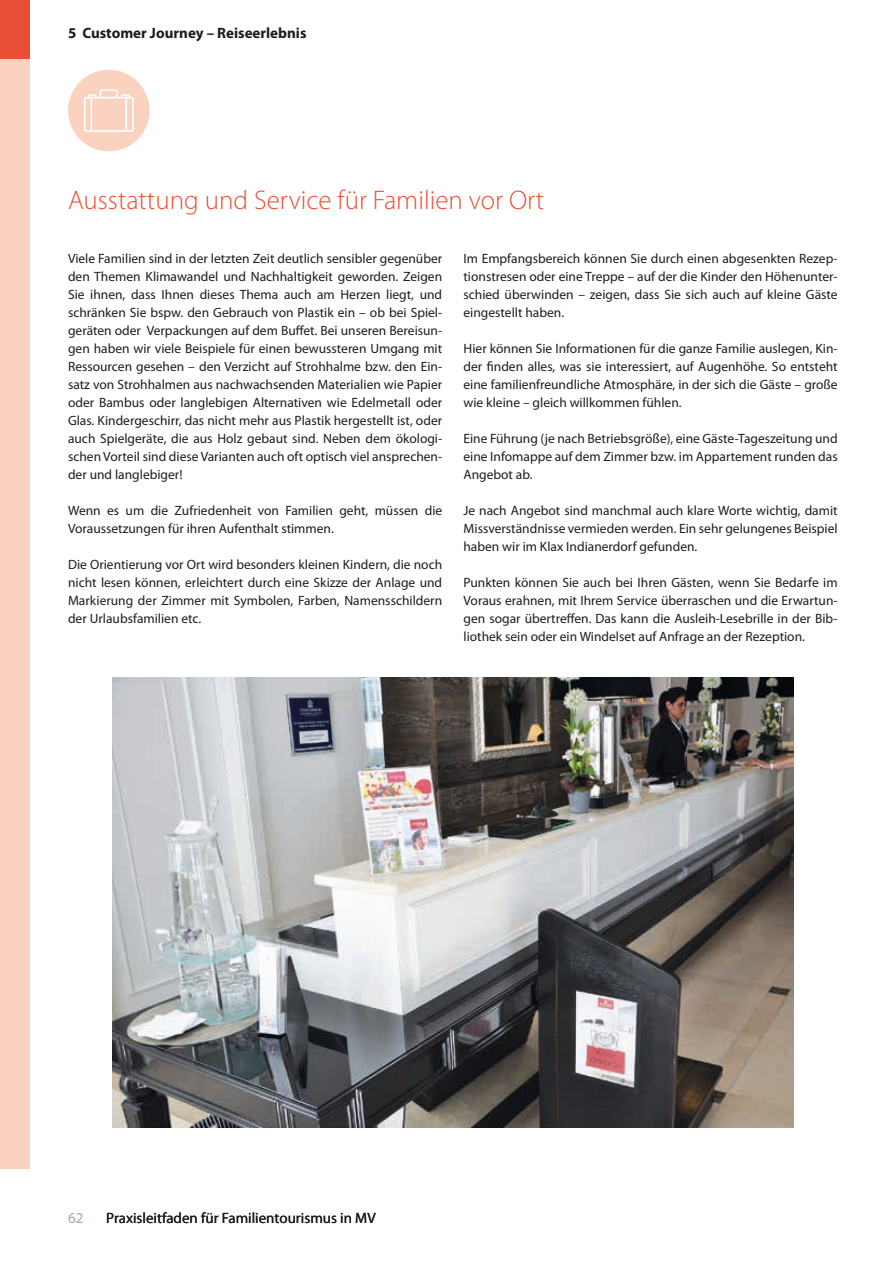
<style>
.page{position:relative;width:893px;height:1263px;background:#fff}
.page>*{position:absolute;margin:0;border:0;box-sizing:border-box;transform-origin:0 0}
.t1{font:300 27px "Myriad Pro";color:#e94f35}
.t2{font:15px "Myriad Pro";color:#1d1d1b}
.t3{font:700 15px "Myriad Pro";color:#1d1d1b}
.t4{font:15px "Myriad Pro";color:#9eaab1}
.t5{font:13.5px/18px "Myriad Pro";color:#1d1d1b;text-align:justify}
</style>
<div class="page">
<div style="left:0;top:0;width:30px;height:60px;background:#e94f35"></div>
<div style="left:0;top:60px;width:30px;height:1109px;background:#fbd1c0"></div>
<div style="left:68px;top:70px;width:82px;height:81px;background:#fbd1c0;border-radius:50%"></div>
<svg style="left:84px;top:89px;width:50px;height:43px"></svg>
<img style="left:113px;top:677px;width:680px;height:450px">
<p class="t3" style="left:68px;top:24px;width:240px">5 Customer Journey – Reiseerlebnis</p>
<h1 class="t1" style="left:68px;top:184px;width:478px">Ausstattung und Service für Familien vor Ort</h1>
<p class="t5" style="left:68px;top:249px;width:376px">Viele Familien sind in der letzten Zeit deutlich sensibler gegenüber den Themen Klimawandel und Nachhaltigkeit geworden. Zeigen Sie ihnen, dass Ihnen dieses Thema auch am Herzen liegt, und schränken Sie bspw. den Gebrauch von Plastik ein – ob bei Spiel&shy;geräten oder Verpackungen auf dem Buffet. Bei unseren Bereisun&shy;gen haben wir viele Beispiele für einen bewussteren Umgang mit Ressourcen gesehen – den Verzicht auf Strohhalme bzw. den Ein&shy;satz von Strohhalmen aus nachwachsenden Materialien wie Papier oder Bambus oder langlebigen Alternativen wie Edelmetall oder Glas. Kindergeschirr, das nicht mehr aus Plastik hergestellt ist, oder auch Spielgeräte, die aus Holz gebaut sind. Neben dem ökologi&shy;schen Vorteil sind diese Varianten auch oft optisch viel ansprechen&shy;der und langlebiger!</p>
<p class="t5" style="left:68px;top:501px;width:376px">Wenn es um die Zufriedenheit von Familien geht, müssen die<br>Voraussetzungen für ihren Aufenthalt stimmen.</p>
<p class="t5" style="left:68px;top:555px;width:376px">Die Orientierung vor Ort wird besonders kleinen Kindern, die noch nicht lesen können, erleichtert durch eine Skizze der Anlage und Markierung der Zimmer mit Symbolen, Farben, Namensschildern der Urlaubsfamilien etc.</p>
<p class="t5" style="left:463px;top:249px;width:376px">Im Empfangsbereich können Sie durch einen abgesenkten Rezep&shy;tionstresen oder eine Treppe – auf der die Kinder den Höhenunter&shy;schied überwinden – zeigen, dass Sie sich auch auf kleine Gäste eingestellt haben.</p>
<p class="t5" style="left:463px;top:339px;width:376px">Hier können Sie Informationen für die ganze Familie auslegen, Kin&shy;der finden alles, was sie interessiert, auf Augenhöhe. So entsteht eine familienfreundliche Atmosphäre, in der sich die Gäste – große wie kleine – gleich willkommen fühlen.</p>
<p class="t5" style="left:463px;top:429px;width:376px">Eine Führung (je nach Betriebsgröße), eine Gäste-Tageszeitung und eine Infomappe auf dem Zimmer bzw. im Appartement runden das Angebot ab.</p>
<p class="t5" style="left:463px;top:501px;width:376px">Je nach Angebot sind manchmal auch klare Worte wichtig, damit Missverständnisse vermieden werden. Ein sehr gelungenes Beispiel haben wir im Klax Indianerdorf gefunden.</p>
<p class="t5" style="left:463px;top:573px;width:376px">Punkten können Sie auch bei Ihren Gästen, wenn Sie Bedarfe im Voraus erahnen, mit Ihrem Service überraschen und die Erwartun&shy;gen sogar übertreffen. Das kann die Ausleih-Lesebrille in der Bib&shy;liothek sein oder ein Windelset auf Anfrage an der Rezeption.</p>
<p class="t4" style="left:68px;top:1208px;width:17px">62</p>
<p class="t2" style="left:106px;top:1208px;width:271px">Praxisleitfaden für Familientourismus in MV</p>
</div>
